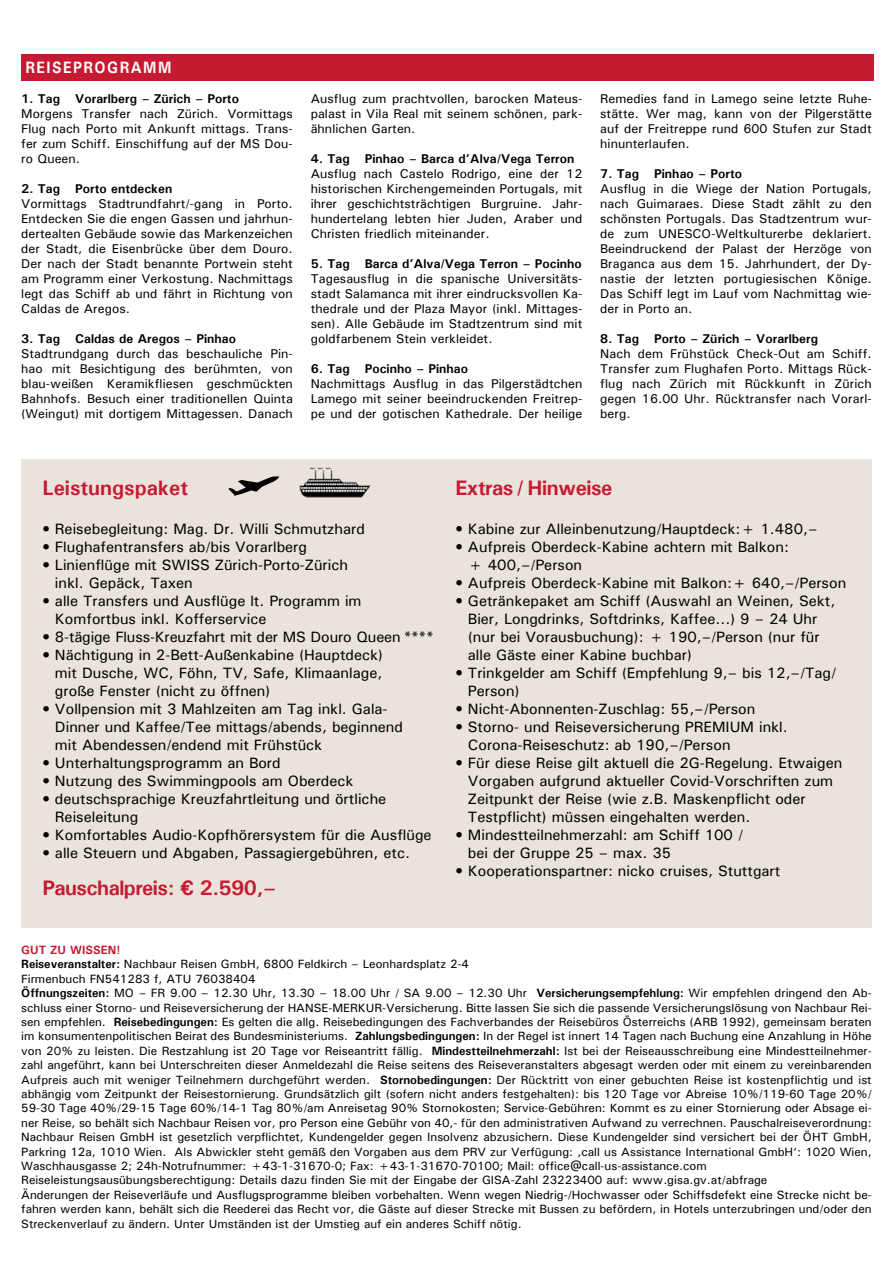
<style>
.page{position:relative;width:893px;height:1263px;background:#fff}
.page>*{position:absolute;margin:0;border:0;box-sizing:border-box;transform-origin:0 0}
.t1{font:700 21px "Univers";letter-spacing:-.025em;color:#c61a32}
.t2{font:700 21px "Univers";color:#c61a32}
.t3{font:700 16.5px "Univers";letter-spacing:.1em;color:#fff;scale:.9 1}
.t4{font:500 15px/18px "Univers";color:#000}
.t5{font:500 12.75px/15px "Univers";letter-spacing:.005em;color:#000;text-align:justify}
.t6{font:700 12.75px "Univers";letter-spacing:.005em;color:#000}
.t7{font:500 12px/14.4px "Univers";color:#000}
.s1{font-weight:700;color:#c61a32}
.s2{font-weight:700}
</style>
<div class="page">
<div style="left:21px;top:460px;width:851px;height:468px;background:#eae3db"></div>
<svg style="left:228px;top:476px;width:52px;height:20px"></svg>
<div style="left:21px;top:54px;width:853px;height:27px;background:#c61a32"></div>
<img style="left:299px;top:467px;width:72px;height:31px">
<h2 class="t3" style="left:26px;top:57px;width:164px">REISEPROGRAMM</h2>
<p class="t6" style="left:21px;top:91px;width:219px">1. Tag Vorarlberg – Zürich – Porto</p>
<p class="t5" style="left:21px;top:106px;width:273px">Morgens Transfer nach Zürich. Vormittags Flug nach Porto mit Ankunft mittags. Trans&shy;fer zum Schiff. Einschiffung auf der MS Dou&shy;ro Queen.</p>
<p class="t6" style="left:21px;top:181px;width:153px">2. Tag Porto entdecken</p>
<p class="t5" style="left:21px;top:196px;width:273px">Vormittags Stadtrundfahrt/-gang in Porto.<br>Entdecken Sie die engen Gassen und jahrhun&shy;dertealten Gebäude sowie das Markenzeichen der Stadt, die Eisenbrücke über dem Douro.<br>Der nach der Stadt benannte Portwein steht am Programm einer Verkostung. Nachmittags legt das Schiff ab und fährt in Richtung von Caldas de Aregos.</p>
<p class="t6" style="left:21px;top:331px;width:216px">3. Tag Caldas de Aregos – Pinhao</p>
<p class="t5" style="left:21px;top:346px;width:273px">Stadtrundgang durch das beschauliche Pin&shy;hao mit Besichtigung des berühmten, von blau-weißen Keramikfliesen geschmückten Bahnhofs. Besuch einer traditionellen Quinta (Weingut) mit dortigem Mittagessen. Danach</p>
<p class="t5" style="left:311px;top:91px;width:273px">Ausflug zum prachtvollen, barocken Mateus&shy;palast in Vila Real mit seinem schönen, park&shy;ähnlichen Garten.</p>
<p class="t6" style="left:311px;top:151px;width:265px">4. Tag Pinhao – Barca d’Alva/Vega Terron</p>
<p class="t5" style="left:311px;top:166px;width:273px">Ausflug nach Castelo Rodrigo, eine der 12 historischen Kirchengemeinden Portugals, mit ihrer geschichtsträchtigen Burgruine. Jahr&shy;hundertelang lebten hier Juden, Araber und Christen friedlich miteinander.</p>
<p class="t6" style="left:311px;top:256px;width:273px">5. Tag Barca d’Alva/Vega Terron – Pocinho</p>
<p class="t5" style="left:311px;top:271px;width:273px">Tagesausflug in die spanische Universitäts&shy;stadt Salamanca mit ihrer eindrucksvollen Ka&shy;thedrale und der Plaza Mayor (inkl. Mittages&shy;sen). Alle Gebäude im Stadtzentrum sind mit goldfarbenem Stein verkleidet.</p>
<p class="t6" style="left:311px;top:361px;width:159px">6. Tag Pocinho – Pinhao</p>
<p class="t5" style="left:311px;top:376px;width:273px">Nachmittags Ausflug in das Pilgerstädtchen Lamego mit seiner beeindruckenden Freitrep&shy;pe und der gotischen Kathedrale. Der heilige</p>
<p class="t5" style="left:600px;top:91px;width:273px">Remedies fand in Lamego seine letzte Ruhe&shy;stätte. Wer mag, kann von der Pilgerstätte auf der Freitreppe rund 600 Stufen zur Stadt hinunterlaufen.</p>
<p class="t6" style="left:600px;top:166px;width:143px">7. Tag Pinhao – Porto</p>
<p class="t5" style="left:600px;top:181px;width:273px">Ausflug in die Wiege der Nation Portugals, nach Guimaraes. Diese Stadt zählt zu den schönsten Portugals. Das Stadtzentrum wur&shy;de zum UNESCO-Weltkulturerbe deklariert.<br>Beeindruckend der Palast der Herzöge von Braganca aus dem 15. Jahrhundert, der Dy&shy;nastie der letzten portugiesischen Könige.<br>Das Schiff legt im Lauf vom Nachmittag wie&shy;der in Porto an.</p>
<p class="t6" style="left:600px;top:330px;width:219px">8. Tag Porto – Zürich – Vorarlberg</p>
<p class="t5" style="left:600px;top:346px;width:273px">Nach dem Frühstück Check-Out am Schiff.<br>Transfer zum Flughafen Porto. Mittags Rück&shy;flug nach Zürich mit Rückkunft in Zürich gegen 16.00 Uhr. Rücktransfer nach Vorarl&shy;berg.</p>
<h1 class="t2" style="left:43px;top:475px;width:147px">Leistungspaket</h1>
<p class="t4" style="left:43px;top:519px;width:324px">• Reisebegleitung: Mag. Dr. Willi Schmutzhard</p>
<p class="t4" style="left:43px;top:537px;width:266px">• Flughafentransfers ab/bis Vorarlberg</p>
<p class="t4" style="left:55px;top:555px;width:295px;text-indent:-12px">• Linienflüge mit SWISS Zürich-Porto-Zürich inkl. Gepäck, Taxen</p>
<p class="t4" style="left:55px;top:591px;width:308px;text-indent:-12px">• alle Transfers und Ausflüge lt. Programm im<br>Komfortbus inkl. Kofferservice</p>
<p class="t4" style="left:43px;top:627px;width:393px">• 8-tägige Fluss-Kreuzfahrt mit der MS Douro Queen ****</p>
<p class="t4" style="left:55px;top:645px;width:330px;text-align:justify;text-indent:-12px">• Nächtigung in 2-Bett-Außenkabine (Hauptdeck) mit Dusche, WC, Föhn, TV, Safe, Klimaanlage, große Fenster (nicht zu öffnen)</p>
<p class="t4" style="left:55px;top:699px;width:350px;text-indent:-12px">• Vollpension mit 3 Mahlzeiten am Tag inkl. Gala-<br>Dinner und Kaffee/Tee mittags/abends, beginnend mit Abendessen/endend mit Frühstück</p>
<p class="t4" style="left:43px;top:753px;width:240px">• Unterhaltungsprogramm an Bord</p>
<p class="t4" style="left:43px;top:771px;width:313px">• Nutzung des Swimmingpools am Oberdeck</p>
<p class="t4" style="left:55px;top:789px;width:333px;text-indent:-12px">• deutschsprachige Kreuzfahrtleitung und örtliche<br>Reiseleitung</p>
<p class="t4" style="left:43px;top:825px;width:391px">• Komfortables Audio-Kopfhörersystem für die Ausflüge</p>
<p class="t4" style="left:43px;top:843px;width:369px">• alle Steuern und Abgaben, Passagiergebühren, etc.</p>
<h1 class="t1" style="left:43px;top:874px;width:235px">Pauschalpreis: € 2.590,–</h1>
<h1 class="t1" style="left:455px;top:475px;width:158px">Extras / Hinweise</h1>
<p class="t4" style="left:455px;top:519px;width:363px">• Kabine zur Alleinbenutzung/Hauptdeck:+ 1.480,–</p>
<p class="t4" style="left:468px;top:537px;width:323px;text-indent:-12px">• Aufpreis Oberdeck-Kabine achtern mit Balkon: + 400,–/Person</p>
<p class="t4" style="left:455px;top:573px;width:392px">• Aufpreis Oberdeck-Kabine mit Balkon:+ 640,–/Person</p>
<p class="t4" style="left:468px;top:591px;width:369px;text-indent:-12px">• Getränkepaket am Schiff (Auswahl an Weinen, Sekt, Bier, Longdrinks, Softdrinks, Kaffee...) 9 – 24 Uhr (nur bei Vorausbuchung): + 190,–/Person (nur für alle Gäste einer Kabine buchbar)</p>
<p class="t4" style="left:468px;top:663px;width:370px;text-indent:-12px">• Trinkgelder am Schiff (Empfehlung 9,– bis 12,–/Tag/<br>Person)</p>
<p class="t4" style="left:455px;top:699px;width:301px">• Nicht-Abonnenten-Zuschlag: 55,–/Person</p>
<p class="t4" style="left:468px;top:717px;width:321px;text-indent:-12px">• Storno- und Reiseversicherung PREMIUM inkl.<br>Corona-Reiseschutz: ab 190,–/Person</p>
<p class="t4" style="left:468px;top:753px;width:376px;text-indent:-12px">• Für diese Reise gilt aktuell die 2G-Regelung. Etwaigen Vorgaben aufgrund aktueller Covid-Vorschriften zum Zeitpunkt der Reise (wie z.B. Maskenpflicht oder Testpflicht) müssen eingehalten werden.</p>
<p class="t4" style="left:468px;top:825px;width:277px;text-indent:-12px">• Mindestteilnehmerzahl: am Schiff 100 / bei der Gruppe 25 – max. 35</p>
<p class="t4" style="left:455px;top:861px;width:326px">• Kooperationspartner: nicko cruises, Stuttgart</p>
<p class="t7" style="left:21px;top:942px;width:852px"><span class="s1">GUT ZU WISSEN!<br></span><span class="s2">Reiseveranstalter:</span> Nachbaur Reisen GmbH, 6800 Feldkirch – Leonhardsplatz 2-4<br>Firmenbuch FN541283 f, ATU 76038404<br><span class="s2">Öffnungszeiten:</span> MO – FR 9.00 – 12.30 Uhr, 13.30 – 18.00 Uhr / SA 9.00 – 12.30 Uhr <span class="s2">Versicherungsempfehlung:</span> Wir empfehlen dringend den Ab&shy;schluss einer Storno- und Reiseversicherung der HANSE-MERKUR-Versicherung. Bitte lassen Sie sich die passende Versicherungslösung von Nachbaur Rei&shy;sen empfehlen. <span class="s2">Reisebedingungen:</span> Es gelten die allg. Reisebedingungen des Fachverbandes der Reisebüros Österreichs (ARB 1992), gemeinsam beraten im konsumentenpolitischen Beirat des Bundesministeriums. <span class="s2">Zahlungsbedingungen:</span> In der Regel ist innert 14 Tagen nach Buchung eine Anzahlung in Höhe von 20% zu leisten. Die Restzahlung ist 20 Tage vor Reiseantritt fällig. <span class="s2">Mindestteilnehmerzahl:</span> Ist bei der Reiseausschreibung eine Mindestteilnehmer&shy;zahl angeführt, kann bei Unterschreiten dieser Anmeldezahl die Reise seitens des Reiseveranstalters abgesagt werden oder mit einem zu vereinbarenden Aufpreis auch mit weniger Teilnehmern durchgeführt werden. <span class="s2">Stornobedingungen:</span> Der Rücktritt von einer gebuchten Reise ist kostenpflichtig und ist abhängig vom Zeitpunkt der Reisestornierung. Grundsätzlich gilt (sofern nicht anders festgehalten): bis 120 Tage vor Abreise 10%/119-60 Tage 20%/ 59-30 Tage 40%/29-15 Tage 60%/14-1 Tag 80%/am Anreisetag 90% Stornokosten; Service-Gebühren: Kommt es zu einer Stornierung oder Absage ei&shy;ner Reise, so behält sich Nachbaur Reisen vor, pro Person eine Gebühr von 40,- für den administrativen Aufwand zu verrechnen. Pauschalreiseverordnung:<br>Nachbaur Reisen GmbH ist gesetzlich verpflichtet, Kundengelder gegen Insolvenz abzusichern. Diese Kundengelder sind versichert bei der ÖHT GmbH, Parkring 12a, 1010 Wien. Als Abwickler steht gemäß den Vorgaben aus dem PRV zur Verfügung: ‚call us Assistance International GmbH‘: 1020 Wien, Waschhausgasse 2; 24h-Notrufnummer: +43-1-31670-0; Fax: +43-1-31670-70100; Mail: office@call-us-assistance.com Reiseleistungsausübungsberechtigung: Details dazu finden Sie mit der Eingabe der GISA-Zahl 23223400 auf: www.gisa.gv.at/abfrage<br>Änderungen der Reiseverläufe und Ausflugsprogramme bleiben vorbehalten. Wenn wegen Niedrig-/Hochwasser oder Schiffsdefekt eine Strecke nicht be&shy;fahren werden kann, behält sich die Reederei das Recht vor, die Gäste auf dieser Strecke mit Bussen zu befördern, in Hotels unterzubringen und/oder den Streckenverlauf zu ändern. Unter Umständen ist der Umstieg auf ein anderes Schiff nötig.</p>
</div>
